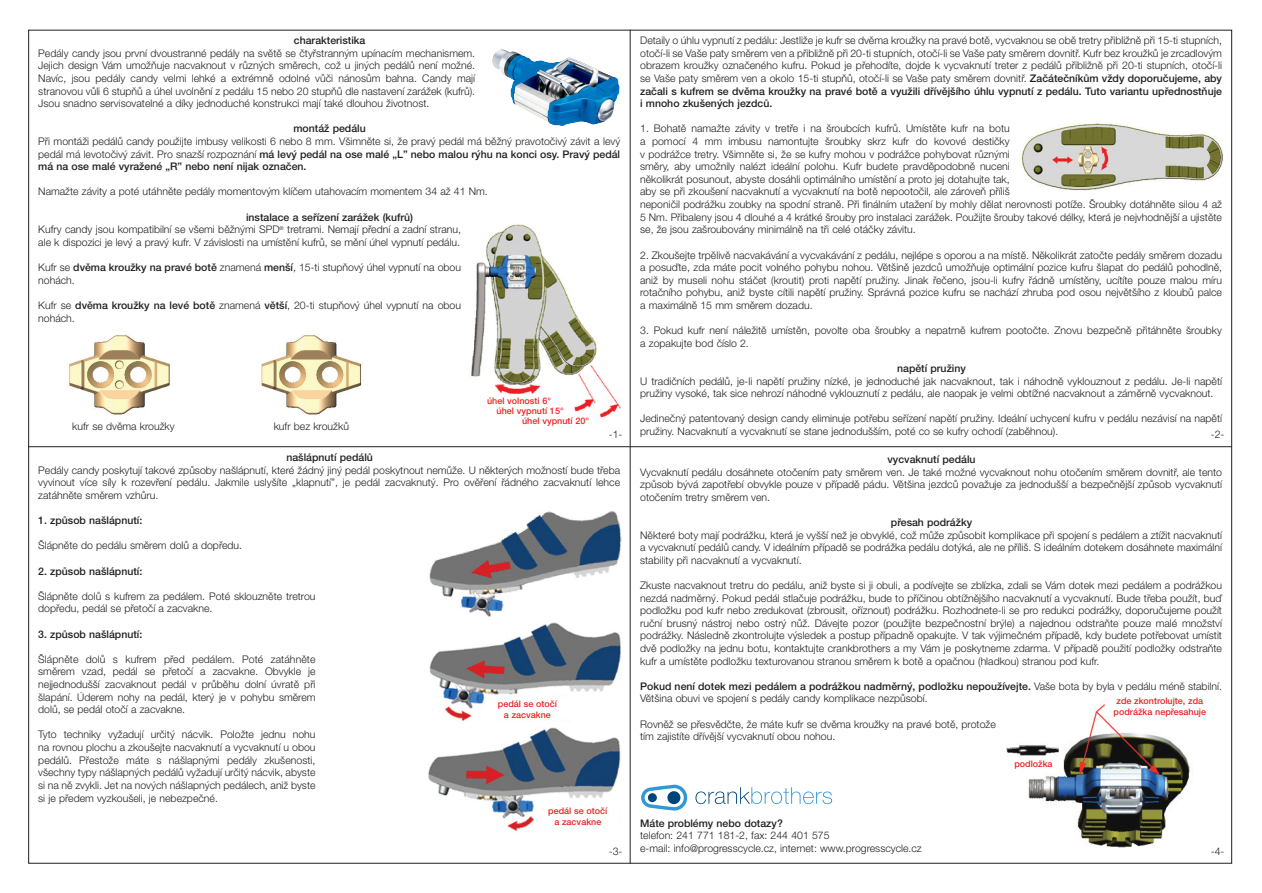
<style>
.page{position:relative;width:1262px;height:893px;background:#fff}
.page>*{position:absolute;margin:0;border:0;box-sizing:border-box;transform-origin:0 0}
.t1{font:300 10.5px/12.6px "Helvetica Neue CE";color:#231f20}
.t2{font:500 10.5px "Helvetica Neue CE";color:#231f20}
.t3{font:500 9px/10.8px "Helvetica Neue CE";color:#ee2123;text-align:center}
.s1{font-weight:500}
</style>
<div class="page">
<hr style="left:630px;top:30px;width:1px;height:833px;background:#231f20">
<hr style="left:28px;top:446px;width:1204px;height:1px;background:#231f20">
<img style="left:69px;top:335px;width:101px;height:80px">
<img style="left:261px;top:335px;width:101px;height:80px">
<img style="left:471px;top:224px;width:150px;height:194px">
<img style="left:492px;top:49px;width:127px;height:77px">
<img style="left:430px;top:511px;width:192px;height:106px">
<img style="left:429px;top:622px;width:192px;height:99px">
<img style="left:428px;top:727px;width:192px;height:104px">
<img style="left:1006px;top:704px;width:184px;height:143px">
<img style="left:1021px;top:124px;width:202px;height:66px">
<svg style="left:641px;top:784px;width:46px;height:26px"></svg>
<div style="left:648px;top:793px;width:9px;height:9px;background:#004577;border-radius:50%"></div>
<div style="left:667px;top:791px;width:13px;height:13px;background:#004577;border-radius:50%"></div>
<svg style="left:695px;top:787px;width:137px;height:17px"></svg>
<p class="t2" style="left:294px;top:37px;width:73px">charakteristika</p>
<p class="t1" style="left:38px;top:48px;width:438px;text-align:justify">Pedály candy jsou první dvoustranné pedály na svûtû se ãtyfistrann˘m upínacím mechanismem.<br>Jejich design Vám umoÏÀuje nacvaknout v rÛzn˘ch smûrech, coÏ u jin˘ch pedálÛ není moÏné.<br>Navíc, jsou pedály candy velmi lehké a extrémnû odolné vÛãi nánosÛm bahna. Candy mají stranovou vÛli 6 stupÀÛ a úhel uvolnûní z pedálu 15 nebo 20 stupÀÛ dle nastavení zaráÏek (kufrÛ).<br>Jsou snadno servisovatelné a díky jednoduché konstrukci mají také dlouhou Ïivotnost.</p>
<p class="t2" style="left:293px;top:125px;width:74px">montáÏ pedálu</p>
<p class="t1" style="left:38px;top:136px;width:583px;text-align:justify">Pfii montáÏi pedálÛ candy pouÏijte imbusy velikosti 6 nebo 8 mm. V‰imnûte si, Ïe prav˘ pedál má bûÏn˘ pravotoãiv˘ závit a lev˘ pedál má levotoãiv˘ závit. Pro snaz‰í rozpoznání <span class="s1">má lev˘ pedál na ose malé „L” nebo malou r˘hu na konci osy. Prav˘ pedál má na ose malé vyraÏené „R” nebo není nijak oznaãen.</span></p>
<p class="t1" style="left:38px;top:186px;width:451px">NamaÏte závity a poté utáhnûte pedály momentov˘m klíãem utahovacím momentem 34 aÏ 41 Nm.</p>
<p class="t1" style="left:38px;top:211px;width:424px;text-indent:208px"><span class="s1">instalace a sefiízení zaráÏek (kufrÛ)<br></span>Kufry candy jsou kompatibilní se v‰emi bûÏn˘mi SPD<sup>®</sup> tretrami. Nemají pfiední a zadní stranu, ale k dispozici je lev˘ a prav˘ kufr. V závislosti na umístûní kufrÛ, se mûní úhel vypnutí pedálu.</p>
<p class="t1" style="left:38px;top:262px;width:424px">Kufr se <span class="s1">dvûma krouÏky na pravé botû</span> znamená <span class="s1">men‰í</span>, 15-ti stupÀov˘ úhel vypnutí na obou nohách.</p>
<p class="t1" style="left:38px;top:300px;width:424px">Kufr se <span class="s1">dvûma krouÏky na levé botû</span> znamená <span class="s1">vût‰í</span>, 20-ti stupÀov˘ úhel vypnutí na obou nohách.</p>
<p class="t1" style="left:72px;top:421px;width:104px">kufr se dvûma krouÏky</p>
<p class="t1" style="left:274px;top:421px;width:77px">kufr bez krouÏkÛ</p>
<p class="t3" style="left:487px;top:396px;width:66px">úhel volnosti 6°</p>
<p class="t3" style="left:496px;top:406px;width:68px">úhel vypnutí 15°</p>
<p class="t3" style="left:522px;top:416px;width:68px">úhel vypnutí 20°</p>
<p class="t1" style="left:609px;top:429px;width:15px">-1-</p>
<p class="t2" style="left:286px;top:453px;width:88px">na‰lápnutí pedálÛ</p>
<p class="t1" style="left:38px;top:464px;width:583px;text-align:justify">Pedály candy poskytují takové zpÛsoby na‰lápnutí, které Ïádn˘ jin˘ pedál poskytnout nemÛÏe. U nûkter˘ch moÏností bude tfieba vyvinout více síly k rozevfiení pedálu. Jakmile usly‰íte „klapnutí”, je pedál zacvaknut˘. Pro ovûfiení fiádného zacvaknutí lehce zatáhnûte smûrem vzhÛru.</p>
<p class="t2" style="left:38px;top:516px;width:106px">1. zpÛsob na‰lápnutí:</p>
<p class="t1" style="left:38px;top:540px;width:205px">·lápnûte do pedálu smûrem dolÛ a dopfiedu.</p>
<p class="t2" style="left:38px;top:567px;width:106px">2. zpÛsob na‰lápnutí:</p>
<p class="t1" style="left:38px;top:590px;width:279px">·lápnûte dolÛ s kufrem za pedálem. Poté sklouznûte tretrou dopfiedu, pedál se pfietoãí a zacvakne.</p>
<p class="t2" style="left:38px;top:630px;width:106px">3. zpÛsob na‰lápnutí:</p>
<p class="t1" style="left:38px;top:653px;width:279px;text-align:justify">·lápnûte dolÛ s kufrem pfied pedálem. Poté zatáhnûte smûrem vzad, pedál se pfietoãí a zacvakne. Obvykle je nejjednodu‰‰í zacvaknout pedál v prÛbûhu dolní úvratû pfii ‰lapání. Úderem nohy na pedál, kter˘ je v pohybu smûrem dolÛ, se pedál otoãí a zacvakne.</p>
<p class="t1" style="left:38px;top:729px;width:279px;text-align:justify">Tyto techniky vyÏadují urãit˘ nácvik. PoloÏte jednu nohu na rovnou plochu a zkou‰ejte nacvaknutí a vycvaknutí u obou pedálÛ. PfiestoÏe máte s ná‰lapn˘mi pedály zku‰enosti, v‰echny typy ná‰lapn˘ch pedálÛ vyÏadují urãit˘ nácvik, abyste si na nû zvykli. Jet na nov˘ch ná‰lapn˘ch pedálech, aniÏ byste si je pfiedem vyzkou‰eli, je nebezpeãné.</p>
<p class="t3" style="left:498px;top:699px;width:61px">pedál se otoãí a zacvakne</p>
<p class="t3" style="left:548px;top:806px;width:61px">pedál se otoãí a zacvakne</p>
<p class="t1" style="left:609px;top:846px;width:15px">-3-</p>
<p class="t1" style="left:640px;top:35px;width:583px;text-align:justify">Detaily o úhlu vypnutí z pedálu: JestliÏe je kufr se dvûma krouÏky na pravé botû, vycvaknou se obû tretry pfiibliÏnû pfii 15-ti stupních, otoãí-li se Va‰e paty smûrem ven a pfiibliÏnû pfii 20-ti stupních, otoãí-li se Va‰e paty smûrem dovnitfi. Kufr bez krouÏkÛ je zrcadlov˘m obrazem krouÏky oznaãeného kufru. Pokud je pfiehodíte, dojde k vycvaknutí treter z pedálÛ pfiibliÏnû pfii 20-ti stupních, otoãí-li se Va‰e paty smûrem ven a okolo 15-ti stupÀÛ, otoãí-li se Va‰e paty smûrem dovnitfi. <span class="s1">ZaãáteãníkÛm vÏdy doporuãujeme, aby zaãali s kufrem se dvûma krouÏky na pravé botû a vyuÏili dfiívûj‰ího úhlu vypnutí z pedálu. Tuto variantu upfiednostÀuje i mnoho zku‰en˘ch jezdcÛ.</span></p>
<p class="t1" style="left:640px;top:123px;width:583px">1. Bohatû namaÏte závity v tretfie i na ‰roubcích kufrÛ. Umístûte kufr na botu<br>a pomocí 4 mm imbusu namontujte ‰roubky skrz kufr do kovové destiãky<br>v podráÏce tretry. V‰imnûte si, Ïe se kufry mohou v podráÏce pohybovat rÛzn˘mi<br>smûry, aby umoÏnily nalézt ideální polohu. Kufr budete pravdûpodobnû nuceni<br>nûkolikrát posunout, abyste dosáhli optimálního umístûní a proto jej dotahujte tak,<br>aby se pfii zkou‰ení nacvaknutí a vycvaknutí na botû nepootoãil, ale zároveÀ pfiíli‰<br>neponiãil podráÏku zoubky na spodní stranû. Pfii finálním utaÏení by mohly dûlat nerovnosti potíÏe. ·roubky dotáhnûte silou 4 aÏ 5 Nm. Pfiibaleny jsou 4 dlouhé a 4 krátké ‰rouby pro instalaci zaráÏek. PouÏijte ‰rouby takové délky, která je nejvhodnûj‰í a ujistûte se, Ïe jsou za‰roubovány minimálnû na tfii celé otáãky závitu.</p>
<p class="t1" style="left:640px;top:249px;width:583px;text-align:justify">2. Zkou‰ejte trpûlivû nacvakávání a vycvakávání z pedálu, nejlépe s oporou a na místû. Nûkolikrát zatoãte pedály smûrem dozadu a posuìte, zda máte pocit volného pohybu nohou. Vût‰inû jezdcÛ umoÏÀuje optimální pozice kufru ‰lapat do pedálÛ pohodlnû, aniÏ by museli nohu stáãet (kroutit) proti napûtí pruÏiny. Jinak fieãeno, jsou-li kufry fiádnû umístûny, ucítíte pouze malou míru rotaãního pohybu, aniÏ byste cítili napûtí pruÏiny. Správná pozice kufru se nachází zhruba pod osou nejvût‰ího z kloubÛ palce a maximálnû 15 mm smûrem dozadu.</p>
<p class="t1" style="left:640px;top:325px;width:583px">3. Pokud kufr není náleÏitû umístûn, povolte oba ‰roubky a nepatrnû kufrem pootoãte. Znovu bezpeãnû pfiitáhnûte ‰roubky a zopakujte bod ãíslo 2.</p>
<p class="t2" style="left:897px;top:364px;width:70px">napûtí pruÏiny</p>
<p class="t1" style="left:640px;top:375px;width:583px">U tradiãních pedálÛ, je-li napûtí pruÏiny nízké, je jednoduché jak nacvaknout, tak i náhodnû vyklouznout z pedálu. Je-li napûtí pruÏiny vysoké, tak sice nehrozí náhodné vyklouznutí z pedálu, ale naopak je velmi obtíÏné nacvaknout a zámûrnû vycvaknout.</p>
<p class="t1" style="left:640px;top:413px;width:583px">Jedineãn˘ patentovan˘ design candy eliminuje potfiebu sefiízení napûtí pruÏiny. Ideální uchycení kufru v pedálu nezávisí na napûtí pruÏiny. Nacvaknutí a vycvaknutí se stane jednodu‰‰ím, poté co se kufry ochodí (zabûhnou).</p>
<p class="t1" style="left:1210px;top:429px;width:15px">-2-</p>
<p class="t2" style="left:887px;top:455px;width:90px">vycvaknutí pedálu</p>
<p class="t1" style="left:640px;top:466px;width:583px;text-align:justify">Vycvaknutí pedálu dosáhnete otoãením paty smûrem ven. Je také moÏné vycvaknout nohu otoãením smûrem dovnitfi, ale tento zpÛsob b˘vá zapotfiebí obvykle pouze v pfiípadû pádu. Vût‰ina jezdcÛ povaÏuje za jednodu‰‰í a bezpeãnûj‰í zpÛsob vycvaknutí otoãením tretry smûrem ven.</p>
<p class="t2" style="left:891px;top:518px;width:83px">pfiesah podráÏky</p>
<p class="t1" style="left:640px;top:529px;width:583px;text-align:justify">Nûkteré boty mají podráÏku, která je vy‰‰í neÏ je obvyklé, coÏ mÛÏe zpÛsobit komplikace pfii spojení s pedálem a ztíÏit nacvaknutí a vycvaknutí pedálÛ candy. V ideálním pfiípadû se podráÏka pedálu dot˘ká, ale ne pfiíli‰. S ideálním dotekem dosáhnete maximální stability pfii nacvaknutí a vycvaknutí.</p>
<p class="t1" style="left:640px;top:580px;width:583px;text-align:justify">Zkuste nacvaknout tretru do pedálu, aniÏ byste si ji obuli, a podívejte se zblízka, zdali se Vám dotek mezi pedálem a podráÏkou nezdá nadmûrn˘. Pokud pedál stlaãuje podráÏku, bude to pfiíãinou obtíÏnûj‰ího nacvaknutí a vycvaknutí. Bude tfieba pouÏít, buì podloÏku pod kufr nebo zredukovat (zbrousit, ofiíznout) podráÏku. Rozhodnete-li se pro redukci podráÏky, doporuãujeme pouÏít ruãní brusn˘ nástroj nebo ostr˘ nÛÏ. Dávejte pozor (pouÏijte bezpeãnostní br˘le) a najednou odstraÀte pouze malé mnoÏství podráÏky. Následnû zkontrolujte v˘sledek a postup pfiípadnû opakujte. V tak v˘jimeãném pfiípadû, kdy budete potfiebovat umístit dvû podloÏky na jednu botu, kontaktujte crankbrothers a my Vám je poskytneme zdarma. V pfiípadû pouÏití podloÏky odstraÀte kufr a umístûte podloÏku texturovanou stranou smûrem k botû a opaãnou (hladkou) stranou pod kufr.</p>
<p class="t1" style="left:640px;top:680px;width:583px"><span class="s1">Pokud není dotek mezi pedálem a podráÏkou nadmûrn˘, podloÏku nepouÏívejte.</span> Va‰e bota by byla v pedálu ménû stabilní.<br>Vût‰ina obuvi ve spojení s pedály candy komplikace nezpÛsobí.</p>
<p class="t1" style="left:640px;top:718px;width:357px">RovnûÏ se pfiesvûdãte, Ïe máte kufr se dvûma krouÏky na pravé botû, protoÏe tím zajistíte dfiívûj‰í vycvaknutí obou nohou.</p>
<p class="t3" style="left:1113px;top:696px;width:94px">zde zkontrolujte, zda podráÏka nepfiesahuje</p>
<p class="t2" style="left:640px;top:819px;width:144px">Máte problémy nebo dotazy?</p>
<p class="t1" style="left:640px;top:830px;width:283px">telefon: 241 771 181-2, fax: 244 401 575<br>e-mail: info@progresscycle.cz, internet: www.progresscycle.cz</p>
<p class="t3" style="left:1014px;top:759px;width:40px">podloÏka</p>
<p class="t1" style="left:1210px;top:846px;width:15px">-4-</p>
</div>
